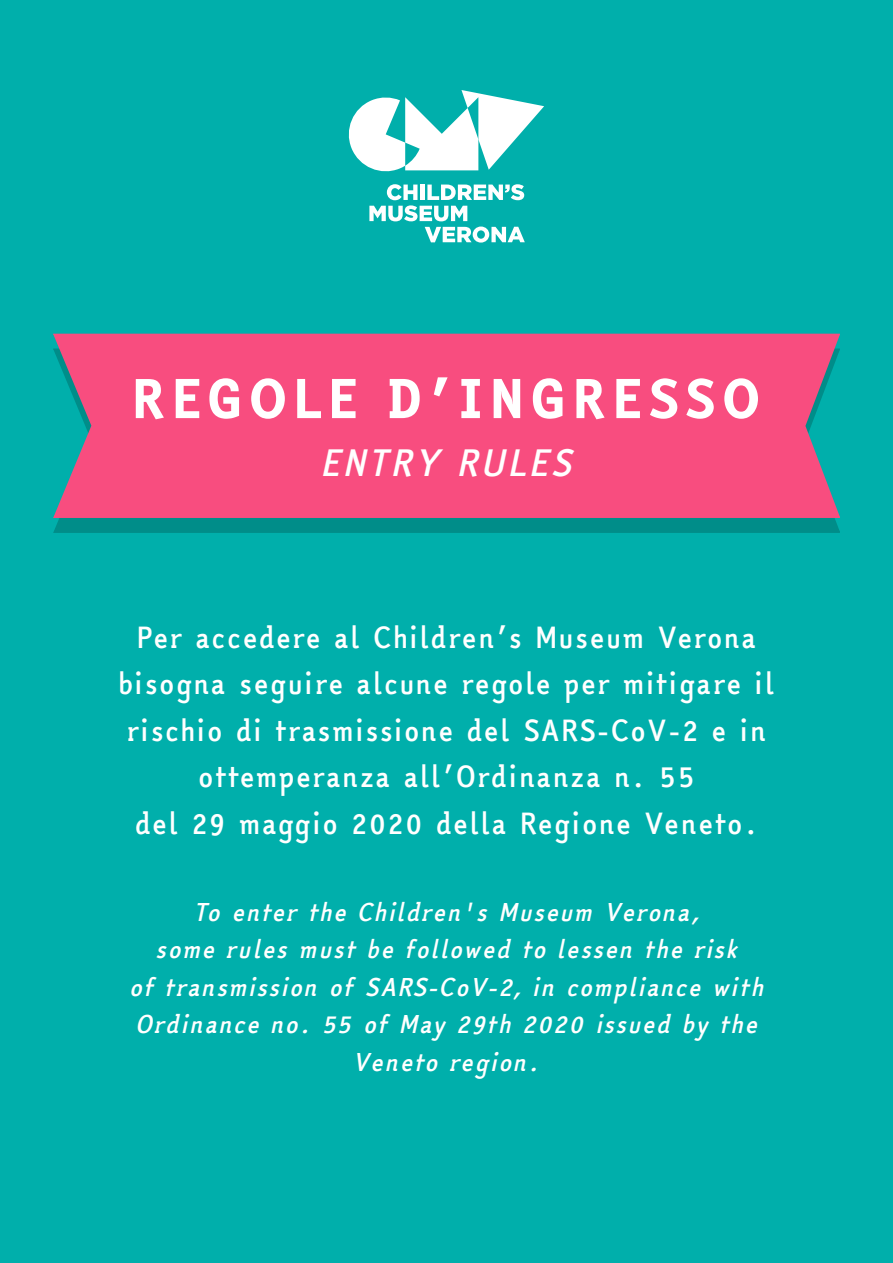
<style>
.page{position:relative;width:893px;height:1263px;background:#00afab}
.page>*{position:absolute;margin:0;border:0;box-sizing:border-box;transform-origin:0 0}
.t1{font:51.75px "Easy Reading CYXB";letter-spacing:.095em;color:#fff}
.t2{font:italic 700 35.55px "Easy Reading CY";letter-spacing:.045em;color:#fff}
.t3{font:700 28.5px/46.5px "Easy Reading CY";letter-spacing:.03em;color:#fff;text-align:center}
.t4{font:italic 700 24px/37.5px "Easy Reading CY";letter-spacing:.03em;color:#fff;text-align:center}
</style>
<div class="page">
<svg style="left:348px;top:90px;width:196px;height:82px"></svg>
<svg style="left:369px;top:184px;width:155px;height:37px"></svg>
<svg style="left:425px;top:227px;width:100px;height:16px"></svg>
<div style="left:53px;top:518px;width:787px;height:15px;background:#008d89"></div>
<div style="left:53px;top:334px;width:787px;height:184px;background:#f84d7f"></div>
<h1 class="t1" style="left:131px;top:357px;width:632px">REGOLE D’INGRESSO</h1>
<p class="t2" style="left:321px;top:434px;width:253px">ENTRY RULES</p>
<p class="t3" style="left:118px;top:613px;width:658px">Per accedere al Children’s Museum Verona bisogna seguire alcune regole per mitigare il rischio di trasmissione del SARS-CoV-2 e in ottemperanza all’Ordinanza n. 55<br>del 29 maggio 2020 della Regione Veneto.</p>
<p class="t4" style="left:129px;top:892px;width:637px">To enter the Children's Museum Verona,<br>some rules must be followed to lessen the risk<br>of transmission of SARS-CoV-2, in compliance with Ordinance no. 55 of May 29th 2020 issued by the Veneto region.</p>
</div>
